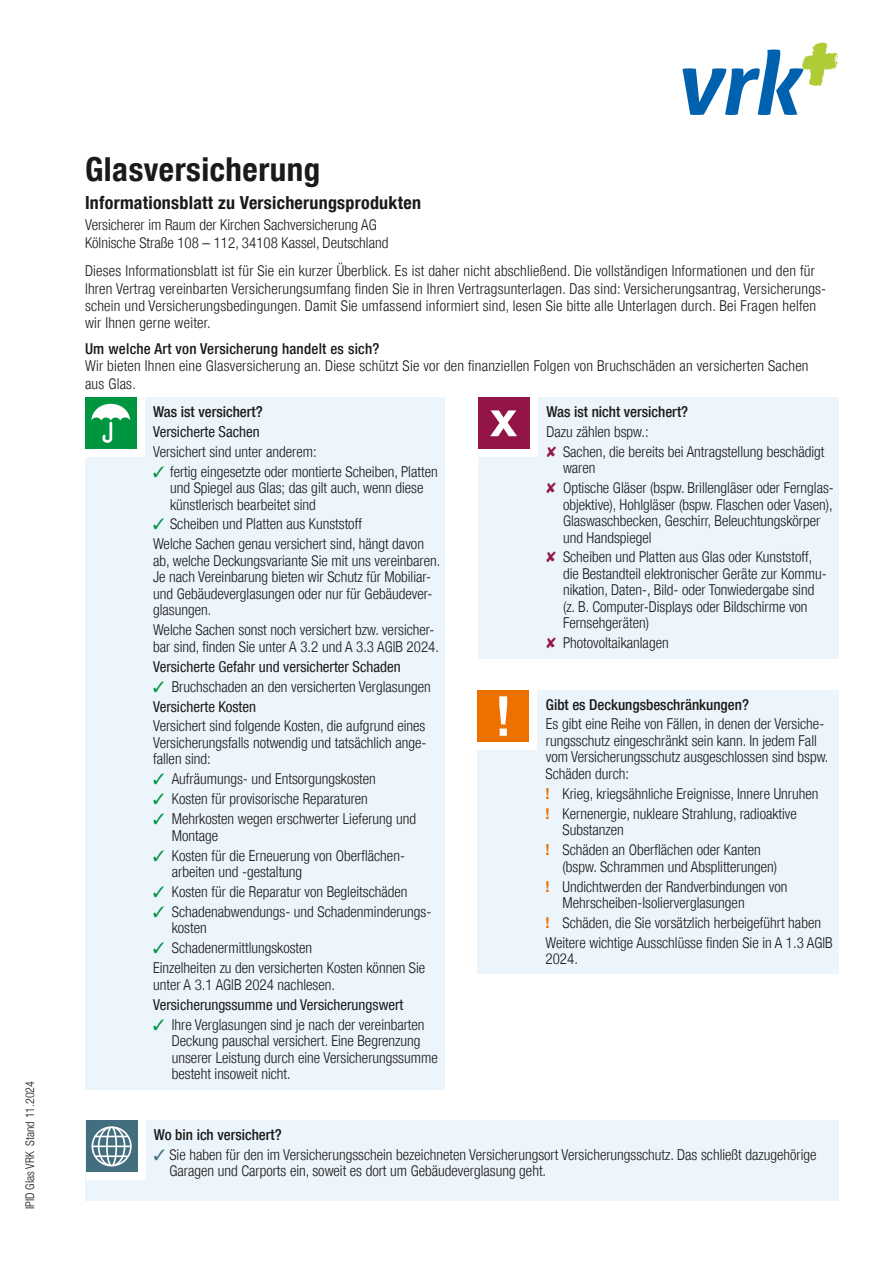
<style>
.page{position:relative;width:893px;height:1263px;background:#fff}
.page>*{position:absolute;margin:0;border:0;box-sizing:border-box;transform-origin:0 0}
.t1{font:33px "Helvetica Neuefor HUK 77 Bd Cn";letter-spacing:.015em;color:#1a1a18}
.t2{font:18px "Helvetica Neuefor HUK 77 Bd Cn";letter-spacing:.015em;color:#1a1a18}
.t3{font:15px/16.5px "Helvetica Neuefor HUK 47 Lt Cn";color:#1a1a18}
.t4{font:15px "Helvetica Neuefor HUK 67 Md Cn";color:#1a1a18}
.t5{font:15px "Helvetica Neuefor HUK 57 Cn";color:#1a1a18}
.t6{font:12px "Helvetica Neuefor HUK 47 Lt Cn";color:#1a1a18}
.s1{color:#00963f}
.s2{color:#931547}
.s3{font-family:"Helvetica Neuefor HUK 75 Bd";color:#ee7100}
.s4{color:#436e7d}
</style>
<div class="page">
<div style="left:478px;top:398px;width:360px;height:261px;background:#ecf4fc"></div>
<div style="left:478px;top:398px;width:59px;height:59px;background:#fff"></div>
<div style="left:478px;top:398px;width:51px;height:51px;background:#931547"></div>
<svg style="left:490px;top:410px;width:27px;height:26px"></svg>
<div style="left:85px;top:398px;width:359px;height:692px;background:#ecf4fc"></div>
<div style="left:85px;top:398px;width:60px;height:59px;background:#fff"></div>
<div style="left:85px;top:398px;width:51px;height:51px;background:#00963f"></div>
<svg style="left:91px;top:404px;width:39px;height:39px"></svg>
<div style="left:477px;top:690px;width:361px;height:284px;background:#ecf4fc"></div>
<div style="left:477px;top:691px;width:60px;height:59px;background:#fff"></div>
<div style="left:477px;top:690px;width:52px;height:52px;background:#ee7100"></div>
<svg style="left:499px;top:696px;width:8px;height:40px"></svg>
<div style="left:86px;top:1121px;width:753px;height:80px;background:#ecf4fc"></div>
<div style="left:86px;top:1121px;width:59px;height:59px;background:#fff"></div>
<div style="left:86px;top:1121px;width:51px;height:51px;background:#436e7d"></div>
<svg style="left:682px;top:43px;width:156px;height:72px"></svg>
<svg style="left:91px;top:1126px;width:41px;height:40px"></svg>
<p class="t6" style="left:23px;top:1209px;width:130px;rotate:-90deg">IPID Glas VRK Stand 11.2024</p>
<h1 class="t1" style="left:85px;top:149px;width:237px">Glasversicherung</h1>
<p class="t2" style="left:85px;top:191px;width:337px">Informationsblatt zu Versicherungsprodukten</p>
<p class="t3" style="left:85px;top:216px;width:305px;line-height:17.2px">Versicherer im Raum der Kirchen Sachversicherung AG<br>Kölnische Straße 108 – 112, 34108 Kassel, Deutschland</p>
<p class="t3" style="left:85px;top:262px;width:743px;line-height:17.2px">Dieses Informationsblatt ist für Sie ein kurzer Überblick. Es ist daher nicht abschließend. Die vollständigen Informationen und den für Ihren Vertrag vereinbarten Versicherungsumfang finden Sie in Ihren Vertragsunterlagen. Das sind: Versicherungsantrag, Versicherungs&shy;schein und Versicherungsbedingungen. Damit Sie umfassend informiert sind, lesen Sie bitte alle Unterlagen durch. Bei Fragen helfen wir Ihnen gerne weiter.</p>
<p class="t4" style="left:85px;top:340px;width:296px">Um welche Art von Versicherung handelt es sich?</p>
<p class="t3" style="left:85px;top:357px;width:725px;line-height:17.2px">Wir bieten Ihnen eine Glasversicherung an. Diese schützt Sie vor den finanziellen Folgen von Bruchschäden an versicherten Sachen aus Glas.</p>
<p class="t4" style="left:153px;top:402px;width:111px">Was ist versichert?</p>
<p class="t5" style="left:153px;top:423px;width:108px">Versicherte Sachen</p>
<p class="t3" style="left:153px;top:443px;width:165px">Versichert sind unter anderem:</p>
<p class="t3" style="left:170px;top:463px;width:269px;text-indent:-17px"><span class="s1">✓</span> fertig eingesetzte oder montierte Scheiben, Platten und Spiegel aus Glas; das gilt auch, wenn diese künstlerisch bearbeitet sind</p>
<p class="t3" style="left:153px;top:514px;width:272px;line-height:20px"><span class="s1">✓</span> Scheiben und Platten aus Kunststoff<br>Welche Sachen genau versichert sind, hängt davon</p>
<p class="t3" style="left:153px;top:552px;width:289px">ab, welche Deckungsvariante Sie mit uns vereinbaren.<br>Je nach Vereinbarung bieten wir Schutz für Mobiliar&shy;und Gebäudeverglasungen oder nur für Gebäudever&shy;glasungen.</p>
<p class="t3" style="left:153px;top:622px;width:287px">Welche Sachen sonst noch versichert bzw. versicher&shy;bar sind, finden Sie unter A 3.2 und A 3.3 AGlB 2024.</p>
<p class="t5" style="left:153px;top:657px;width:249px">Versicherte Gefahr und versicherter Schaden</p>
<p class="t3" style="left:153px;top:678px;width:279px"><span class="s1">✓</span> Bruchschaden an den versicherten Verglasungen</p>
<p class="t5" style="left:153px;top:697px;width:104px">Versicherte Kosten</p>
<p class="t3" style="left:153px;top:718px;width:275px;text-align:justify">Versichert sind folgende Kosten, die aufgrund eines Versicherungsfalls notwendig und tatsächlich ange&shy;fallen sind:</p>
<p class="t3" style="left:153px;top:771px;width:224px"><span class="s1">✓</span> Aufräumungs- und Entsorgungskosten</p>
<p class="t3" style="left:153px;top:790px;width:216px"><span class="s1">✓</span> Kosten für provisorische Reparaturen</p>
<p class="t3" style="left:172px;top:810px;width:246px;text-indent:-19px"><span class="s1">✓</span> Mehrkosten wegen erschwerter Lieferung und<br>Montage</p>
<p class="t3" style="left:172px;top:847px;width:235px;text-indent:-19px"><span class="s1">✓</span> Kosten für die Erneuerung von Oberflächen&shy;arbeiten und -gestaltung</p>
<p class="t3" style="left:153px;top:883px;width:256px"><span class="s1">✓</span> Kosten für die Reparatur von Begleitschäden</p>
<p class="t3" style="left:172px;top:903px;width:261px;text-indent:-19px"><span class="s1">✓</span> Schadenabwendungs- und Schadenminderungs&shy;kosten</p>
<p class="t3" style="left:153px;top:938px;width:274px;line-height:20px"><span class="s1">✓</span> Schadenermittlungskosten<br>Einzelheiten zu den versicherten Kosten können Sie</p>
<p class="t3" style="left:153px;top:976px;width:183px">unter A 3.1 AGlB 2024 nachlesen.</p>
<p class="t5" style="left:153px;top:995px;width:252px">Versicherungssumme und Versicherungswert</p>
<p class="t3" style="left:172px;top:1016px;width:267px;text-indent:-19px"><span class="s1">✓</span> Ihre Verglasungen sind je nach der vereinbarten Deckung pauschal versichert. Eine Begrenzung unserer Leistung durch eine Versicherungssumme besteht insoweit nicht.</p>
<p class="t4" style="left:546px;top:402px;width:143px">Was ist nicht versichert?</p>
<p class="t3" style="left:546px;top:421px;width:280px;line-height:20px">Dazu zählen bspw.:<br><span class="s2">✘</span> Sachen, die bereits bei Antragstellung beschädigt</p>
<p class="t3" style="left:546px;top:458px;width:289px;line-height:20px;text-indent:17px">waren<br><span class="s2">✘</span> Optische Gläser (bspw. Brillengläser oder Fernglas-</p>
<p class="t3" style="left:563px;top:496px;width:271px">objektive), Hohlgläser (bspw. Flaschen oder Vasen),<br>Glaswaschbecken, Geschirr, Beleuchtungskörper und Handspiegel</p>
<p class="t3" style="left:563px;top:549px;width:265px;text-indent:-17px"><span class="s2">✘</span> Scheiben und Platten aus Glas oder Kunststoff, die Bestandteil elektronischer Geräte zur Kommu&shy;nikation, Daten-, Bild- oder Tonwiedergabe sind (z. B. Computer-Displays oder Bildschirme von Fernsehgeräten)</p>
<p class="t3" style="left:546px;top:635px;width:124px"><span class="s2">✘</span> Photovoltaikanlagen</p>
<p class="t4" style="left:546px;top:695px;width:204px">Gibt es Deckungsbeschränkungen?</p>
<p class="t3" style="left:546px;top:716px;width:284px">Es gibt eine Reihe von Fällen, in denen der Versiche&shy;rungsschutz eingeschränkt sein kann. In jedem Fall vom Versicherungsschutz ausgeschlossen sind bspw.<br>Schäden durch:</p>
<p class="t3" style="left:546px;top:783px;width:274px;line-height:20px"><span class="s3">!</span> Krieg, kriegsähnliche Ereignisse, Innere Unruhen <span class="s3">!</span> Kernenergie, nukleare Strahlung, radioaktive</p>
<p class="t3" style="left:546px;top:820px;width:217px;line-height:20px;text-indent:17px">Substanzen<br><span class="s3">!</span> Schäden an Oberflächen oder Kanten</p>
<p class="t3" style="left:546px;top:856px;width:243px;line-height:20px;text-align:center">(bspw. Schrammen und Absplitterungen)<br><span class="s3">!</span> Undichtwerden der Randverbindungen von</p>
<p class="t3" style="left:546px;top:893px;width:289px;line-height:20px;text-indent:17px">Mehrscheiben-Isolierverglasungen<br><span class="s3">!</span> Schäden, die Sie vorsätzlich herbeigeführt haben<br>Weitere wichtige Ausschlüsse finden Sie in A 1.3 AGlB</p>
<p class="t3" style="left:546px;top:951px;width:34px">2024.</p>
<p class="t4" style="left:154px;top:1125px;width:129px">Wo bin ich versichert?</p>
<p class="t3" style="left:169px;top:1146px;width:649px;text-indent:-15px"><span class="s4">✓</span> Sie haben für den im Versicherungsschein bezeichneten Versicherungsort Versicherungsschutz. Das schließt dazugehörige<br>Garagen und Carports ein, soweit es dort um Gebäudeverglasung geht.</p>
</div>
